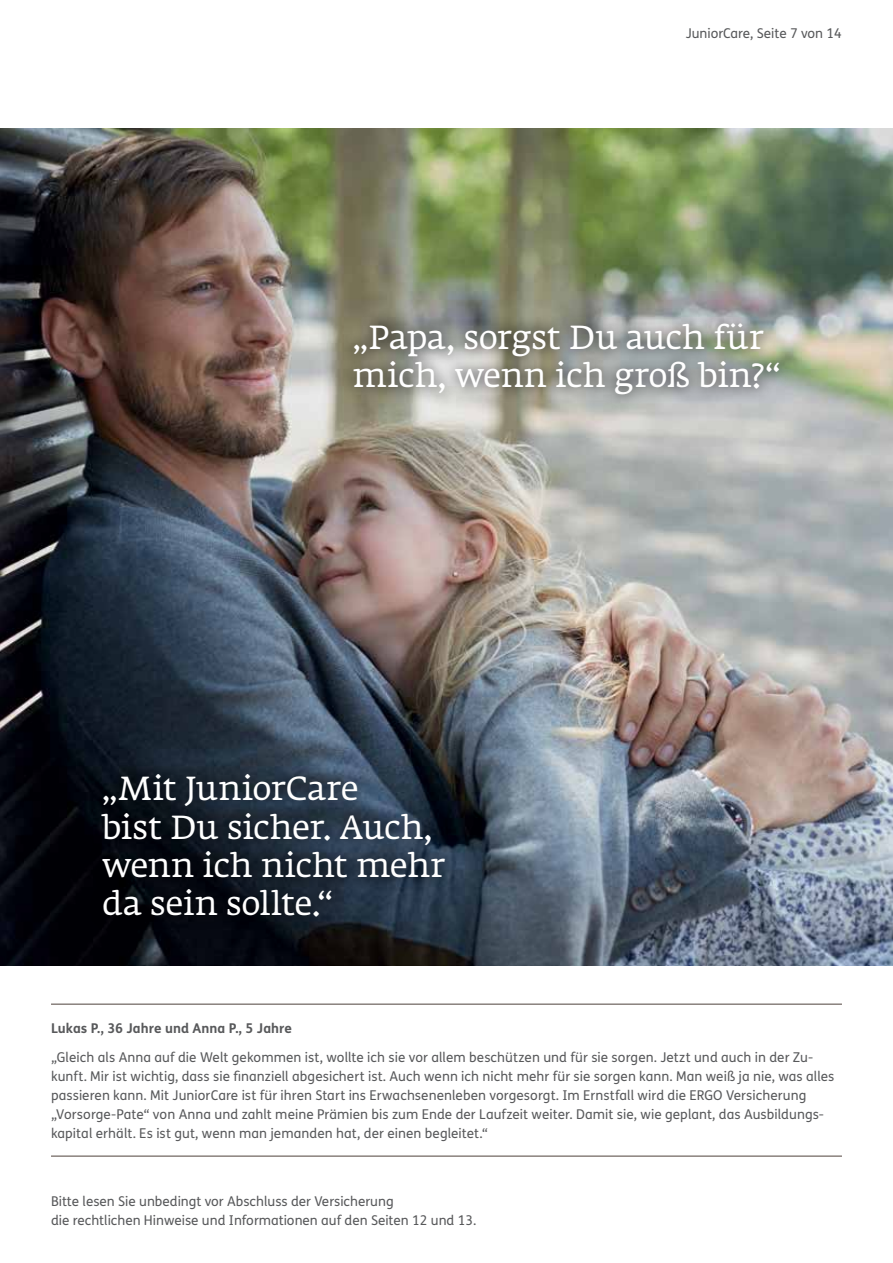
<style>
.page{position:relative;width:893px;height:1263px;background:#fff}
.page>*{position:absolute;margin:0;border:0;box-sizing:border-box;transform-origin:0 0}
.t1{font:33px/38.2px "Fedra Serif A Pro";letter-spacing:-.005em;color:#fff}
.t2{font:13.5px/19.2px "FS Me";letter-spacing:.005em;color:#58595b}
.t3{font:700 13.5px "FS Me";letter-spacing:.005em;color:#58595b}
</style>
<div class="page">
<img style="left:0;top:129px;width:893px;height:836px">
<div style="left:339px;top:309px;width:455px;height:101px;background:#000;opacity:.45"></div>
<div style="left:86px;top:760px;width:373px;height:171px;background:#000;opacity:.45"></div>
<hr style="left:51px;top:1003px;width:791px;height:2px;background:#625651">
<hr style="left:51px;top:1155px;width:791px;height:2px;background:#625651">
<p class="t2" style="left:686px;top:24px;width:158px">JuniorCare, Seite 7 von 14</p>
<h1 class="t1" style="left:353px;top:318px;width:429px">„Papa, sorgst Du auch für mich, wenn ich groß bin?“</h1>
<h1 class="t1" style="left:102px;top:770px;width:344px">„Mit JuniorCare<br>bist Du sicher. Auch, wenn ich nicht mehr da sein sollte.“</h1>
<p class="t3" style="left:51px;top:1017px;width:243px">Lukas P., 36 Jahre und Anna P., 5 Jahre</p>
<p class="t2" style="left:51px;top:1047px;width:785px">„Gleich als Anna auf die Welt gekommen ist, wollte ich sie vor allem beschützen und für sie sorgen. Jetzt und auch in der Zu&shy;kunft. Mir ist wichtig, dass sie finanziell abgesichert ist. Auch wenn ich nicht mehr für sie sorgen kann. Man weiß ja nie, was alles passieren kann. Mit JuniorCare ist für ihren Start ins Erwachsenenleben vorgesorgt. Im Ernstfall wird die ERGO Versicherung „Vorsorge-Pate“ von Anna und zahlt meine Prämien bis zum Ende der Laufzeit weiter. Damit sie, wie geplant, das Ausbildungs&shy;kapital erhält. Es ist gut, wenn man jemanden hat, der einen begleitet.“</p>
<p class="t2" style="left:51px;top:1191px;width:427px">Bitte lesen Sie unbedingt vor Abschluss der Versicherung<br>die rechtlichen Hinweise und Informationen auf den Seiten 12 und 13.</p>
</div>
